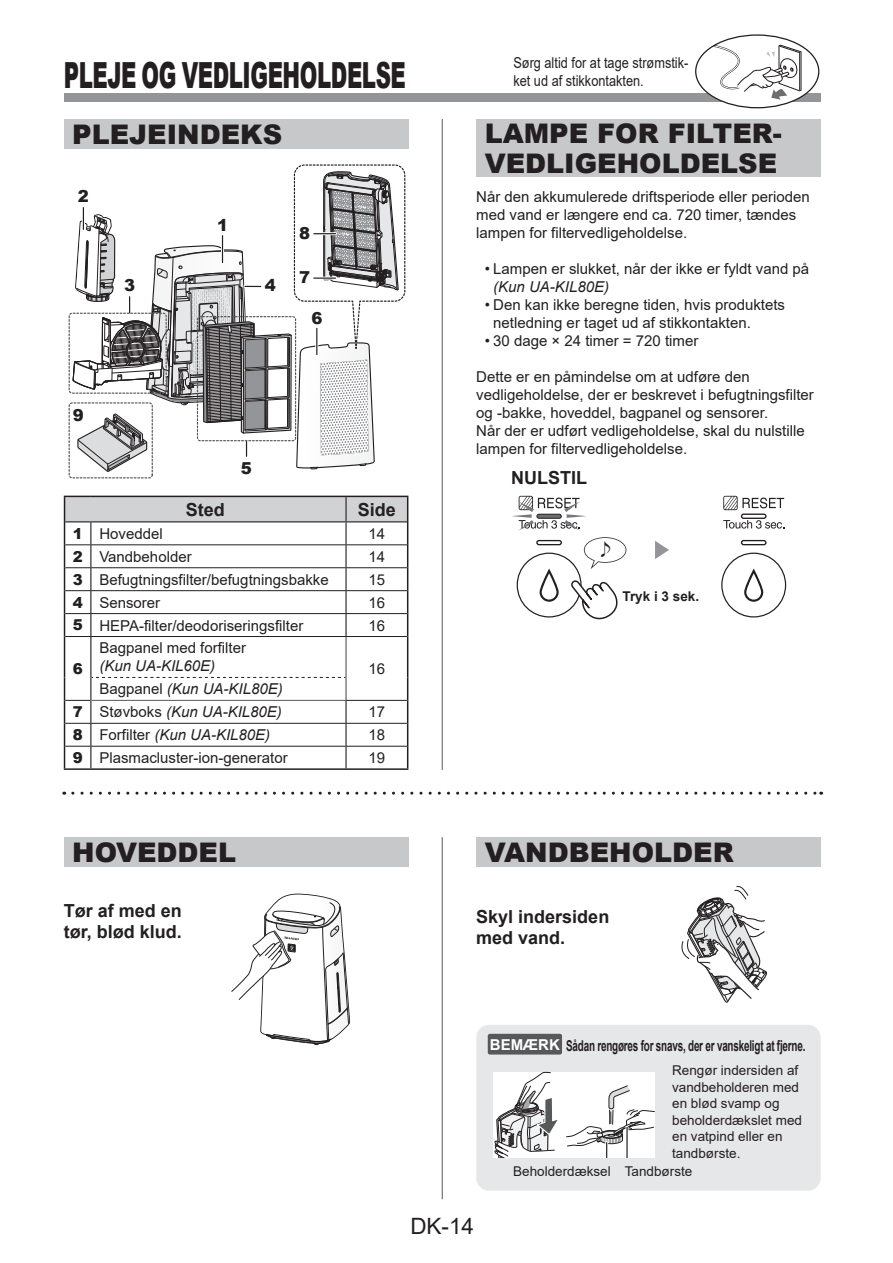
<style>
.page{position:relative;width:893px;height:1263px;background:#fff}
.page>*{position:absolute;margin:0;border:0;box-sizing:border-box;transform-origin:0 0}
.t1{font:900 36px "Arial";letter-spacing:-.02em;color:#231f20;scale:.59 1}
.t2{font:900 27px/30px "Arial";color:#231f20}
.t3{font:22.5px "Arial";color:#231f20}
.t4{font:700 18px/21px "Arial";color:#231f20}
.t5{font:300 18px "Shin Go Pro";color:#231f20}
.t6{font:900 16.5px "Arial";color:#231f20}
.t7{font:15px/18px "Arial";color:#231f20}
.t8{font:italic 15px/23px "Arial";color:#231f20;text-align:right}
.t9{font:700 15px "Arial";letter-spacing:-.02em;color:#231f20;scale:.66 1}
.t10{font:15px/18px "Arial";color:#231f20;scale:.85 1}
.t11{font:900 15px "Arial";color:#231f20}
.t12{font:13.5px/16.5px "Arial";color:#231f20}
.t13{font:700 13.5px "Arial";color:#231f20}
.s1{font-weight:900}
.s2{font-style:normal}
.s3{font-weight:900;font-style:normal}
.s4{color:#fff}
</style>
<div class="page">
<div style="left:64px;top:94px;width:757px;height:8px;background:#939598"></div>
<hr style="left:442px;top:119px;width:1px;height:651px;background:#57585a">
<div style="left:476px;top:837px;width:345px;height:30px;background:#c7c8ca"></div>
<div style="left:64px;top:837px;width:344px;height:30px;background:#c7c8ca"></div>
<div style="left:64px;top:119px;width:344px;height:30px;background:#c7c8ca"></div>
<div style="left:476px;top:119px;width:345px;height:58px;background:#c7c8ca"></div>
<div style="left:69px;top:402px;width:84px;height:76px;border:1px dashed #57585a;border-radius:3px"></div>
<div style="left:69px;top:313px;width:98px;height:81px;border:1px dashed #57585a;border-radius:3px"></div>
<svg style="left:71px;top:164px;width:334px;height:315px"></svg>
<hr style="left:64px;top:636px;width:1px;height:41px;background:#231f20">
<hr style="left:407px;top:636px;width:1px;height:41px;background:#231f20">
<svg style="left:407px;top:677px;width:1px;height:91px"></svg>
<hr style="left:64px;top:768px;width:27px;height:2px;background:#231f20">
<hr style="left:91px;top:768px;width:255px;height:2px;background:#231f20">
<hr style="left:346px;top:768px;width:62px;height:2px;background:#231f20">
<hr style="left:90px;top:637px;width:1px;height:40px;background:#231f20">
<hr style="left:345px;top:701px;width:2px;height:22px;background:#231f20">
<hr style="left:345px;top:724px;width:2px;height:22px;background:#231f20">
<hr style="left:345px;top:746px;width:2px;height:22px;background:#231f20">
<hr style="left:346px;top:700px;width:61px;height:1px;background:#231f20">
<hr style="left:91px;top:723px;width:255px;height:1px;background:#231f20">
<hr style="left:346px;top:723px;width:61px;height:1px;background:#231f20">
<hr style="left:346px;top:746px;width:61px;height:1px;background:#231f20">
<svg style="left:64px;top:496px;width:344px;height:141px"></svg>
<hr style="left:91px;top:521px;width:255px;height:1px;background:#231f20">
<hr style="left:346px;top:521px;width:61px;height:1px;background:#231f20">
<hr style="left:345px;top:637px;width:2px;height:40px;background:#57585a">
<hr style="left:345px;top:677px;width:2px;height:23px;background:#57585a">
<hr style="left:91px;top:700px;width:255px;height:1px;background:#57585a">
<svg style="left:64px;top:677px;width:281px;height:91px"></svg>
<svg style="left:681px;top:886px;width:86px;height:117px"></svg>
<svg style="left:231px;top:893px;width:119px;height:152px"></svg>
<div style="left:696px;top:35px;width:123px;height:73px;background:#fff;border-radius:50%"></div>
<svg style="left:712px;top:44px;width:90px;height:56px"></svg>
<svg style="left:721px;top:552px;width:65px;height:65px"></svg>
<svg style="left:723px;top:496px;width:61px;height:14px"></svg>
<svg style="left:723px;top:520px;width:61px;height:9px"></svg>
<div style="left:741px;top:540px;width:26px;height:5px;border:1px solid #231f20;border-radius:2px"></div>
<div style="left:741px;top:513px;width:26px;height:6px;border:1px solid #231f20;border-radius:2px"></div>
<svg style="left:517px;top:537px;width:109px;height:82px"></svg>
<svg style="left:655px;top:541px;width:14px;height:18px"></svg>
<svg style="left:512px;top:496px;width:75px;height:35px"></svg>
<hr style="left:442px;top:837px;width:1px;height:362px;background:#57585a">
<svg style="left:73px;top:792px;width:749px;height:3px"></svg>
<div style="left:476px;top:1025px;width:345px;height:166px;background:#e6e7e9;border-radius:13px"></div>
<div style="left:488px;top:1034px;width:74px;height:20px;background:#57585a;border-radius:2px"></div>
<svg style="left:494px;top:1072px;width:161px;height:86px;background:#e0e0e0"></svg>
<hr style="left:625px;top:1127px;width:4px;height:31px;background:#fff">
<hr style="left:626px;top:1127px;width:2px;height:31px;background:#231f20">
<h1 class="t1" style="left:64px;top:49px;width:581px">PLEJE OG VEDLIGEHOLDELSE</h1>
<p class="t10" style="left:513px;top:53px;width:207px">Sørg altid for at tage strømstik&shy;ket ud af stikkontakten.</p>
<h2 class="t2" style="left:72px;top:118px;width:211px">PLEJEINDEKS</h2>
<h2 class="t2" style="left:485px;top:117px;width:299px">LAMPE FOR FILTER-<br>VEDLIGEHOLDELSE</h2>
<p class="t6" style="left:78px;top:184px;width:13px">2</p>
<p class="t6" style="left:124px;top:273px;width:13px">3</p>
<p class="t6" style="left:73px;top:403px;width:13px">9</p>
<p class="t6" style="left:217px;top:213px;width:13px">1</p>
<p class="t6" style="left:265px;top:273px;width:13px">4</p>
<p class="t6" style="left:299px;top:221px;width:13px">8</p>
<p class="t6" style="left:299px;top:265px;width:13px">7</p>
<p class="t6" style="left:311px;top:306px;width:13px">6</p>
<p class="t6" style="left:241px;top:456px;width:13px">5</p>
<p class="t4" style="left:186px;top:499px;width:41px">Sted</p>
<p class="t4" style="left:358px;top:499px;width:40px">Side</p>
<p class="t7" style="left:73px;top:524px;width:92px"><span class="s1">1</span> Hoveddel</p>
<p class="t7" style="left:368px;top:524px;width:18px">14</p>
<p class="t7" style="left:73px;top:547px;width:120px"><span class="s1">2</span> Vandbeholder</p>
<p class="t7" style="left:368px;top:547px;width:18px">14</p>
<p class="t7" style="left:73px;top:570px;width:257px"><span class="s1">3</span> Befugtningsfilter/befugtningsbakke</p>
<p class="t7" style="left:368px;top:570px;width:18px">15</p>
<p class="t7" style="left:73px;top:593px;width:89px"><span class="s1">4</span> Sensorer</p>
<p class="t7" style="left:368px;top:593px;width:18px">16</p>
<p class="t7" style="left:73px;top:616px;width:232px"><span class="s1">5</span> HEPA-filter/deodoriseringsfilter</p>
<p class="t7" style="left:368px;top:616px;width:18px">16</p>
<p class="t11" style="left:73px;top:657px;width:12px">6</p>
<p class="t7" style="left:99px;top:639px;width:148px">Bagpanel med forfilter</p>
<p class="t8" style="left:99px;top:655px;width:117px">(Kun UA-KIL60E)</p>
<p class="t7" style="left:368px;top:659px;width:18px">16</p>
<p class="t8" style="left:73px;top:678px;width:212px"><span class="s2">Bagpanel</span> (Kun UA-KIL80E)<br><span class="s3">7</span> <span class="s2">Støvboks</span> (Kun UA-KIL80E)</p>
<p class="t7" style="left:368px;top:703px;width:18px">17</p>
<p class="t8" style="left:73px;top:724px;width:199px"><span class="s3">8</span> <span class="s2">Forfilter</span> (Kun UA-KIL80E)</p>
<p class="t7" style="left:368px;top:726px;width:18px">18</p>
<p class="t7" style="left:73px;top:749px;width:217px"><span class="s1">9</span> Plasmacluster-ion-generator</p>
<p class="t7" style="left:368px;top:749px;width:18px">19</p>
<p class="t7" style="left:476px;top:187px;width:335px">Når den akkumulerede driftsperiode eller perioden med vand er længere end ca. 720 timer, tændes lampen for filtervedligeholdelse.</p>
<p class="t7" style="left:485px;top:259px;width:326px">• Lampen er slukket, når der ikke er fyldt vand på</p>
<p class="t8" style="left:493px;top:275px;width:117px">(Kun UA-KIL80E)</p>
<p class="t7" style="left:493px;top:295px;width:293px;text-indent:-9px">• Den kan ikke beregne tiden, hvis produktets netledning er taget ud af stikkontakten.</p>
<p class="t7" style="left:485px;top:331px;width:215px">• 30 dage × 24 timer = 720 timer</p>
<p class="t7" style="left:476px;top:367px;width:339px">Dette er en påmindelse om at udføre den vedligeholdelse, der er beskrevet i befugtningsfilter og -bakke, hoveddel, bagpanel og sensorer.<br>Når der er udført vedligeholdelse, skal du nulstille lampen for filtervedligeholdelse.</p>
<p class="t4" style="left:511px;top:468px;width:77px">NULSTIL</p>
<p class="t5" style="left:596px;top:534px;width:19px">♪</p>
<p class="t13" style="left:623px;top:587px;width:78px">Tryk i 3 sek.</p>
<h2 class="t2" style="left:72px;top:836px;width:165px">HOVEDDEL</h2>
<h2 class="t2" style="left:485px;top:836px;width:250px">VANDBEHOLDER</h2>
<p class="t4" style="left:64px;top:900px;width:120px">Tør af med en tør, blød klud.</p>
<p class="t4" style="left:476px;top:907px;width:135px">Skyl indersiden med vand.</p>
<p class="t9" style="left:490px;top:1035px;width:480px"><span class="s4">BEMÆRK</span> Sådan rengøres for snavs, der er vanskeligt at fjerne.</p>
<p class="t12" style="left:672px;top:1062px;width:131px">Rengør indersiden af vandbeholderen med en blød svamp og beholderdækslet med en vatpind eller en tandbørste.</p>
<h3 class="t3" style="left:410px;top:1211px;width:65px">DK-14</h3>
<p class="t12" style="left:513px;top:1163px;width:181px">Beholderdæksel Tandbørste</p>
</div>
